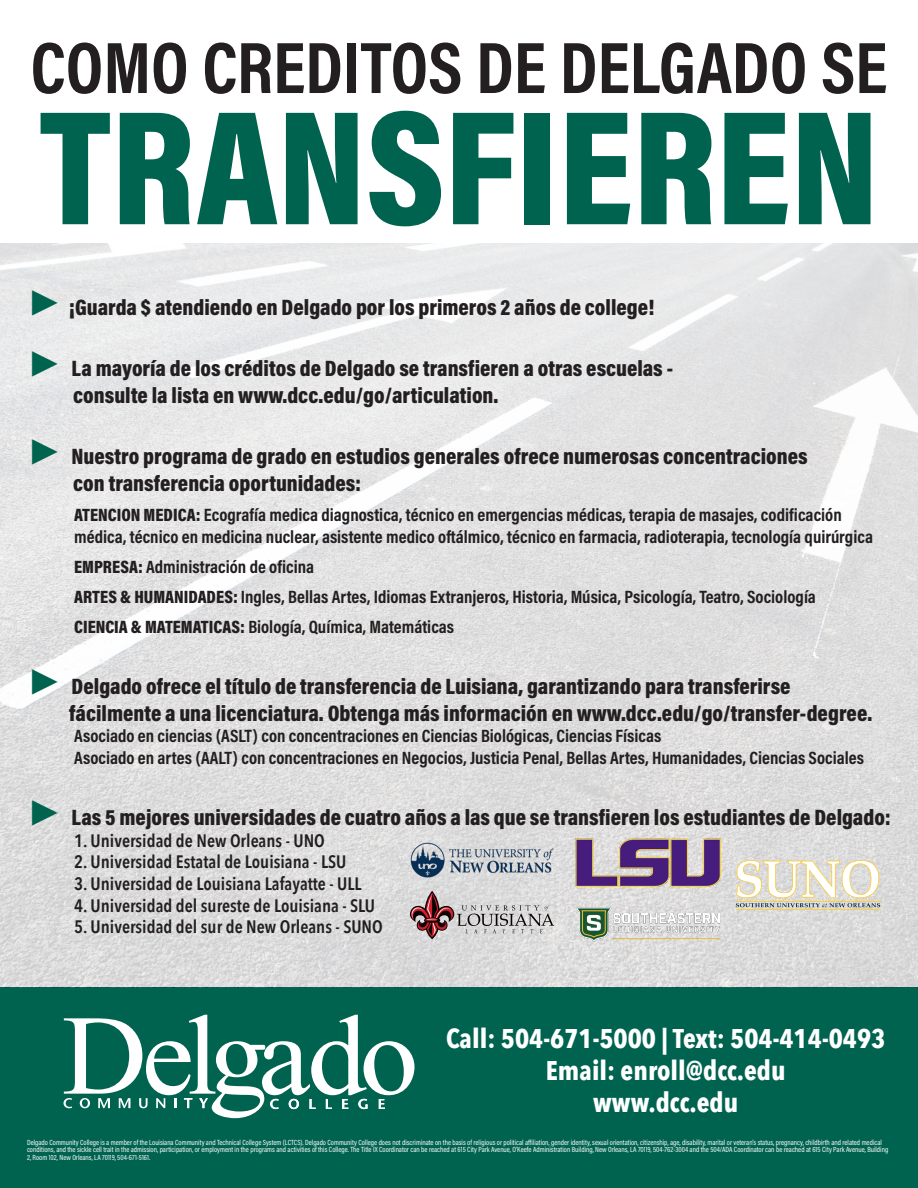
<style>
.page{position:relative;width:918px;height:1188px;background:#fff}
.page>*{position:absolute;margin:0;border:0;box-sizing:border-box;transform-origin:0 0}
.t1{font:900 165px "Acumin Pro Cond";color:#006350}
.t2{font:700 73.5px "Acumin Pro Cond";color:#231f20}
.t3{font:700 27px/32.4px "Avenir Next Condensed";color:#fff;text-align:center}
.t4{font:900 22.5px "Acumin Pro Cond";color:#231f20}
.t5{font:700 18px/21.6px "Acumin Pro Cond";color:#231f20}
.t6{font:600 18px "Avenir Next Condensed";color:#231f20}
.t7{font:7.5px/7.5px "Acumin Pro Cond";color:#fff}
.s1{font-family:"Times New Roman";font-weight:400;font-size:36px;color:#006350}
.s2{font-weight:900}
</style>
<div class="page">
<div style="left:0;top:987px;width:918px;height:201px;background:#006350"></div>
<img style="left:0;top:244px;width:918px;height:743px">
<svg style="left:64px;top:1015px;width:351px;height:103px"></svg>
<img style="left:575px;top:906px;width:145px;height:36px">
<svg style="left:736px;top:860px;width:144px;height:47px"></svg>
<hr style="left:736px;top:901px;width:144px;height:1px;background:#ffcf35">
<hr style="left:736px;top:909px;width:144px;height:1px;background:#ffcf35">
<svg style="left:410px;top:891px;width:144px;height:48px;background:#bdb2b4"></svg>
<img style="left:575px;top:839px;width:145px;height:47px">
<img style="left:410px;top:840px;width:144px;height:40px">
<p class="t2" style="left:31px;top:19px;width:858px">COMO CREDITOS DE DELGADO SE</p>
<p class="t1" style="left:39px;top:60px;width:841px">TRANSFIEREN</p>
<p class="t4" style="left:27px;top:292px;width:629px"><span class="s1">►</span> ¡Guarda $ atendiendo en Delgado por los primeros 2 años de college!</p>
<p class="t4" style="left:27px;top:353px;width:648px"><span class="s1">►</span> La mayoría de los créditos de Delgado se transfieren a otras escuelas -</p>
<p class="t4" style="left:73px;top:380px;width:427px">consulte la lista en www.dcc.edu/go/articulation.</p>
<p class="t4" style="left:27px;top:441px;width:782px"><span class="s1">►</span> Nuestro programa de grado en estudios generales ofrece numerosas concentraciones</p>
<p class="t4" style="left:73px;top:468px;width:290px">con transferencia oportunidades:</p>
<p class="t5" style="left:74px;top:503px;width:800px"><span class="s2">ATENCION MEDICA:</span> Ecografía medica diagnostica, técnico en emergencias médicas, terapia de masajes, codificación médica, técnico en medicina nuclear, asistente medico oftálmico, técnico en farmacia, radioterapia, tecnología quirúrgica</p>
<p class="t5" style="left:74px;top:555px;width:241px"><span class="s2">EMPRESA:</span> Administración de oficina</p>
<p class="t5" style="left:74px;top:585px;width:743px"><span class="s2">ARTES &amp; HUMANIDADES:</span> Ingles, Bellas Artes, Idiomas Extranjeros, Historia, Música, Psicología, Teatro, Sociología</p>
<p class="t5" style="left:74px;top:615px;width:381px"><span class="s2">CIENCIA &amp; MATEMATICAS:</span> Biología, Química, Matemáticas</p>
<p class="t4" style="left:27px;top:671px;width:765px"><span class="s1">►</span> Delgado ofrece el título de transferencia de Luisiana, garantizando para transferirse</p>
<p class="t4" style="left:69px;top:698px;width:805px">fácilmente a una licenciatura. Obtenga más información en www.dcc.edu/go/transfer-degree.</p>
<p class="t5" style="left:74px;top:725px;width:589px">Asociado en ciencias (ASLT) con concentraciones en Ciencias Biológicas, Ciencias Físicas</p>
<p class="t5" style="left:74px;top:746px;width:791px">Asociado en artes (AALT) con concentraciones en Negocios, Justicia Penal, Bellas Artes, Humanidades, Ciencias Sociales</p>
<p class="t4" style="left:27px;top:803px;width:865px"><span class="s1">►</span> Las 5 mejores universidades de cuatro años a las que se transfieren los estudiantes de Delgado:</p>
<p class="t6" style="left:74px;top:825px;width:252px">1. Universidad de New Orleans - UNO</p>
<p class="t6" style="left:74px;top:846px;width:274px">2. Universidad Estatal de Louisiana - LSU</p>
<p class="t6" style="left:74px;top:868px;width:289px">3. Universidad de Louisiana Lafayatte - ULL</p>
<p class="t6" style="left:74px;top:890px;width:302px">4. Universidad del sureste de Louisiana - SLU</p>
<p class="t6" style="left:74px;top:911px;width:310px">5. Universidad del sur de New Orleans - SUNO</p>
<p class="t3" style="left:446px;top:1022px;width:441px">Call: 504-671-5000 | Text: 504-414-0493<br>Email: enroll@dcc.edu</p>
<p class="t3" style="left:593px;top:1087px;width:147px">www.dcc.edu</p>
<p class="t7" style="left:27px;top:1138px;width:863px">Delgado Community College is a member of the Louisiana Community and Technical College System (LCTCS). Delgado Community College does not discriminate on the basis of religious or political affiliation, gender identity, sexual orientation, citizenship, age, disability, marital or veteran’s status, pregnancy, childbirth and related medical conditions, and the sickle cell trait in the admission, participation, or employment in the programs and activities of this College. The Title IX Coordinator can be reached at 615 City Park Avenue, O’Keefe Administration Building, New Orleans, LA 70119, 504-762-3004 and the 504/ADA Coordinator can be reached at 615 City Park Avenue, Building<br>2, Room 102, New Orleans, LA 70119, 504-671-5161.</p>
</div>
